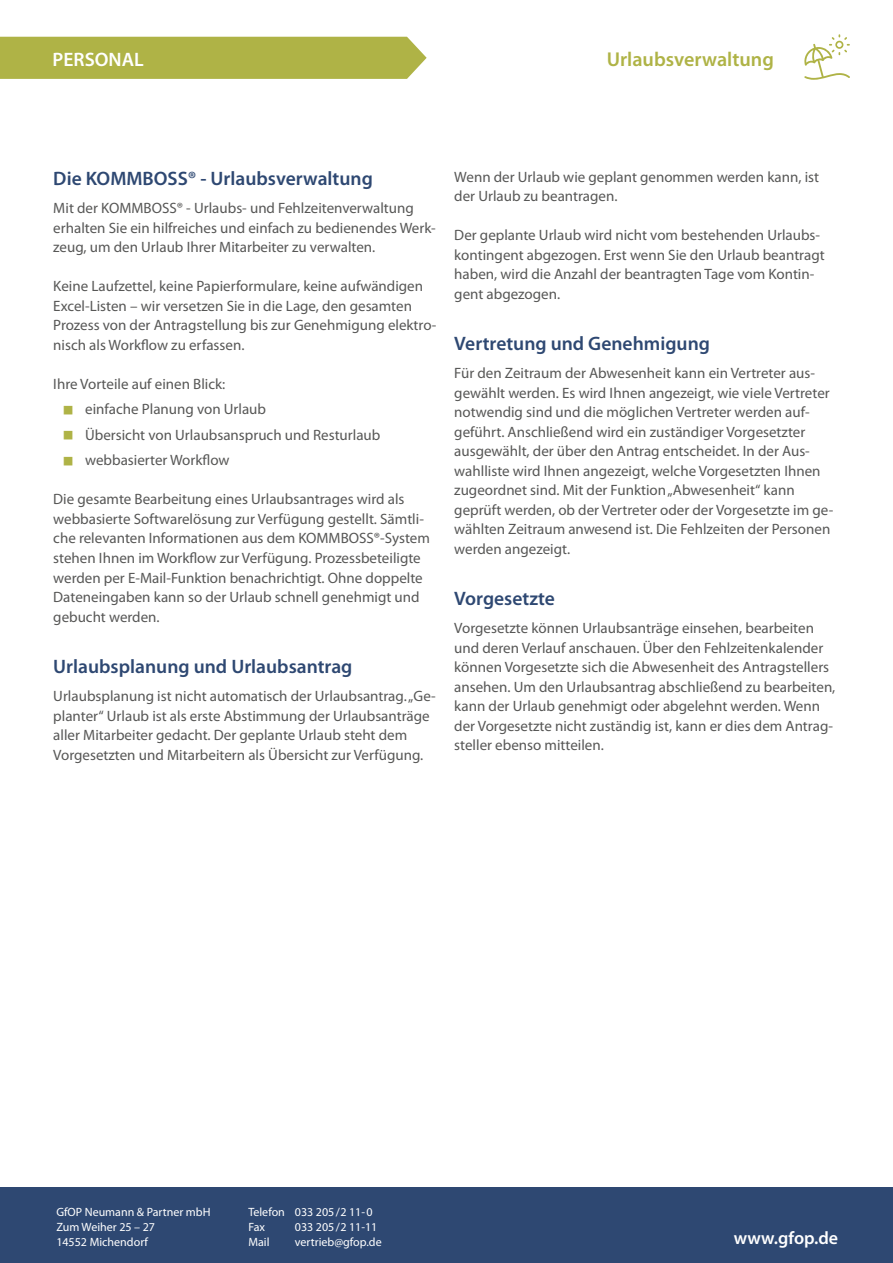
<style>
.page{position:relative;width:893px;height:1263px;background:#fff}
.page>*{position:absolute;margin:0;border:0;box-sizing:border-box;transform-origin:0 0}
.t1{font:600 20.1px "Myriad Pro";color:#afb346}
.t2{font:600 19.5px "Myriad Pro";color:#2e4872}
.t3{font:600 19.5px "Myriad Pro";color:#fff}
.t4{font:600 18px "Myriad Pro";color:#fff}
.t5{font:15px/19.5px "Myriad Pro";color:#575756}
.t6{font:12px/15px "Myriad Pro";color:#fff}
</style>
<div class="page">
<div style="left:0;top:1187px;width:893px;height:76px;background:#2e4872"></div>
<div style="left:0;top:37px;width:427px;height:42px;background:#afb346"></div>
<svg style="left:804px;top:34px;width:46px;height:46px"></svg>
<p class="t3" style="left:53px;top:47px;width:93px">PERSONAL</p>
<p class="t1" style="left:607px;top:46px;width:169px">Urlaubsverwaltung</p>
<p class="t2" style="left:53px;top:166px;width:321px">Die KOMMBOSS® - Urlaubsverwaltung</p>
<p class="t5" style="left:53px;top:198px;width:384px">Mit der KOMMBOSS® - Urlaubs- und Fehlzeitenverwaltung erhalten Sie ein hilfreiches und einfach zu bedienendes Werk&shy;zeug, um den Urlaub Ihrer Mitarbeiter zu verwalten.</p>
<p class="t5" style="left:53px;top:276px;width:385px">Keine Laufzettel, keine Papierformulare, keine aufwändigen Excel-Listen – wir versetzen Sie in die Lage, den gesamten Prozess von der Antragstellung bis zur Genehmigung elektro&shy;nisch als Workflow zu erfassen.</p>
<p class="t5" style="left:53px;top:374px;width:174px">Ihre Vorteile auf einen Blick:</p>
<p class="t5" style="left:85px;top:399px;width:182px">einfache Planung von Urlaub</p>
<p class="t5" style="left:85px;top:425px;width:297px">Übersicht von Urlaubsanspruch und Resturlaub</p>
<p class="t5" style="left:85px;top:450px;width:146px">webbasierter Workflow</p>
<p class="t5" style="left:53px;top:489px;width:378px">Die gesamte Bearbeitung eines Urlaubsantrages wird als webbasierte Softwarelösung zur Verfügung gestellt. Sämtli&shy;che relevanten Informationen aus dem KOMMBOSS®-System stehen Ihnen im Workflow zur Verfügung. Prozessbeteiligte werden per E-Mail-Funktion benachrichtigt. Ohne doppelte Dateneingaben kann so der Urlaub schnell genehmigt und gebucht werden.</p>
<p class="t2" style="left:53px;top:653px;width:301px">Urlaubsplanung und Urlaubsantrag</p>
<p class="t5" style="left:53px;top:686px;width:384px">Urlaubsplanung ist nicht automatisch der Urlaubsantrag. „Ge&shy;planter“ Urlaub ist als erste Abstimmung der Urlaubsanträge aller Mitarbeiter gedacht. Der geplante Urlaub steht dem Vorgesetzten und Mitarbeitern als Übersicht zur Verfügung.</p>
<p class="t5" style="left:454px;top:167px;width:366px">Wenn der Urlaub wie geplant genommen werden kann, ist der Urlaub zu beantragen.</p>
<p class="t5" style="left:454px;top:225px;width:372px">Der geplante Urlaub wird nicht vom bestehenden Urlaubs&shy;kontingent abgezogen. Erst wenn Sie den Urlaub beantragt haben, wird die Anzahl der beantragten Tage vom Kontin&shy;gent abgezogen.</p>
<p class="t2" style="left:454px;top:331px;width:257px">Vertretung und Genehmigung</p>
<p class="t5" style="left:454px;top:363px;width:381px">Für den Zeitraum der Abwesenheit kann ein Vertreter aus&shy;gewählt werden. Es wird Ihnen angezeigt, wie viele Vertreter notwendig sind und die möglichen Vertreter werden auf&shy;geführt. Anschließend wird ein zuständiger Vorgesetzter ausgewählt, der über den Antrag entscheidet. In der Aus&shy;wahlliste wird Ihnen angezeigt, welche Vorgesetzten Ihnen zugeordnet sind. Mit der Funktion „Abwesenheit“ kann geprüft werden, ob der Vertreter oder der Vorgesetzte im ge&shy;wählten Zeitraum anwesend ist. Die Fehlzeiten der Personen werden angezeigt.</p>
<p class="t2" style="left:454px;top:586px;width:102px">Vorgesetzte</p>
<p class="t5" style="left:454px;top:618px;width:383px">Vorgesetzte können Urlaubsanträge einsehen, bearbeiten und deren Verlauf anschauen. Über den Fehlzeitenkalender können Vorgesetzte sich die Abwesenheit des Antragstellers ansehen. Um den Urlaubsantrag abschließend zu bearbeiten, kann der Urlaub genehmigt oder abgelehnt werden. Wenn der Vorgesetzte nicht zuständig ist, kann er dies dem Antrag&shy;steller ebenso mitteilen.</p>
<p class="t6" style="left:56px;top:1204px;width:156px">GfOP Neumann &amp; Partner mbH<br>Zum Weiher 25 – 27<br>14552 Michendorf</p>
<p class="t6" style="left:248px;top:1204px;width:126px">Telefon 033 205 / 2 11-0<br>Fax</p>
<p class="t6" style="left:295px;top:1219px;width:84px">033 205 / 2 11-11</p>
<p class="t6" style="left:248px;top:1234px;width:23px">Mail</p>
<p class="t6" style="left:295px;top:1234px;width:88px">vertrieb@gfop.de</p>
<p class="t4" style="left:734px;top:1227px;width:106px">www.gfop.de</p>
</div>
